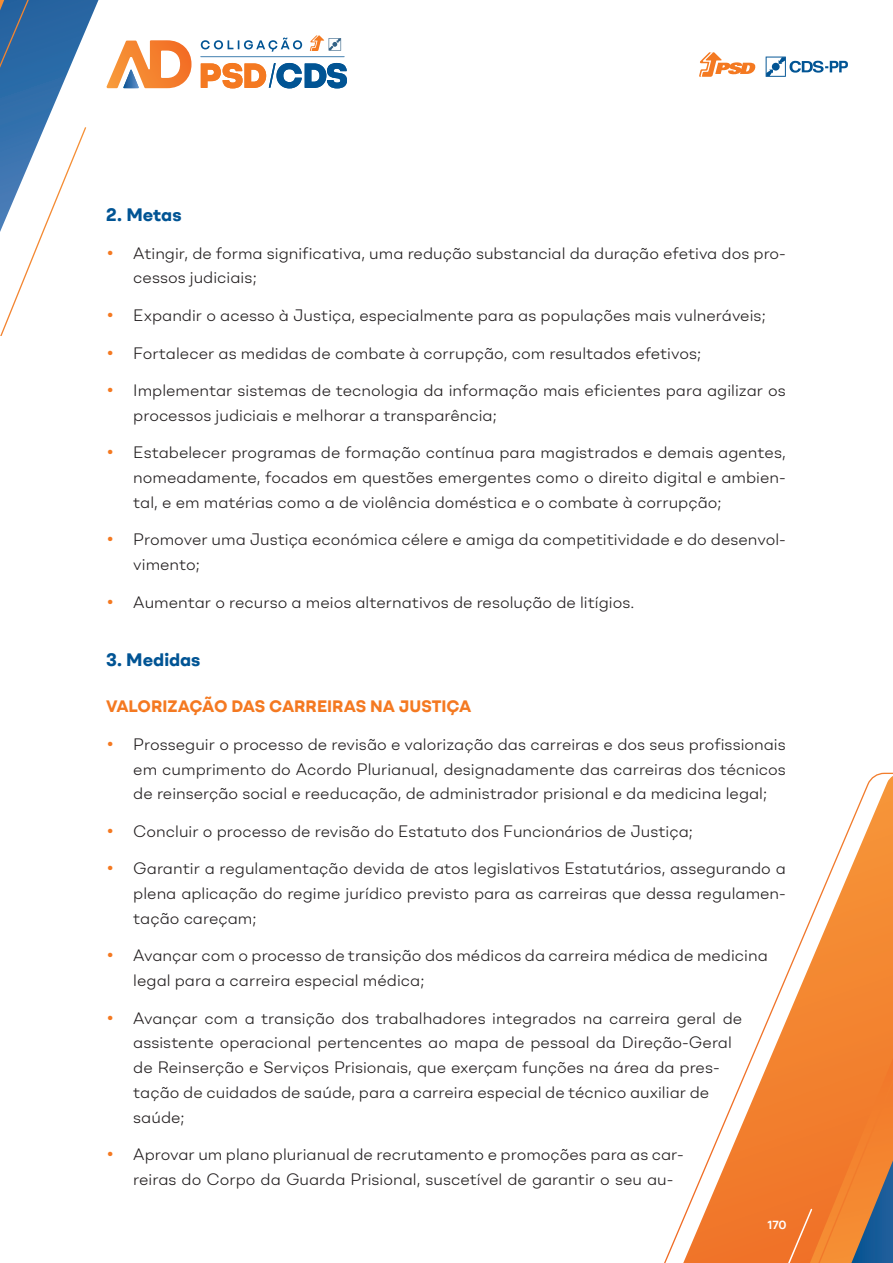
<style>
.page{position:relative;width:893px;height:1263px;background:#fff}
.page>*{position:absolute;margin:0;border:0;box-sizing:border-box;transform-origin:0 0}
.t1{font:700 18px "BR Omny";color:#015494}
.Topics{font:300 16.5px/24.8px "BR Omny";color:#231f20}
.t2{font:700 16.5px "BR Omny";color:#f47921}
.t3{font:600 12px "BR Omny";color:#fff}
.s1{color:#f47921}
</style>
<div class="page">
<svg style="left:699px;top:52px;width:57px;height:25px"></svg>
<svg style="left:766px;top:57px;width:82px;height:20px"></svg>
<svg style="left:0;top:0;width:149px;height:335px"></svg>
<svg style="left:707px;top:772px;width:186px;height:491px"></svg>
<svg style="left:664px;top:1162px;width:43px;height:101px"></svg>
<svg style="left:200px;top:35px;width:145px;height:22px"></svg>
<svg style="left:201px;top:63px;width:146px;height:25px"></svg>
<svg style="left:106px;top:40px;width:85px;height:48px"></svg>
<svg style="left:785px;top:1026px;width:108px;height:237px;background:#e27c35"></svg>
<p class="t1" style="left:106px;top:203px;width:77px">2. Metas</p>
<p class="Topics" style="left:133px;top:240px;width:654px;text-indent:-27px"><span class="s1">•</span> Atingir, de forma significativa, uma redução substancial da duração efetiva dos pro&shy;cessos judiciais;</p>
<p class="Topics" style="left:106px;top:303px;width:661px"><span class="s1">•</span> Expandir o acesso à Justiça, especialmente para as populações mais vulneráveis;</p>
<p class="Topics" style="left:106px;top:340px;width:597px"><span class="s1">•</span> Fortalecer as medidas de combate à corrupção, com resultados efetivos;</p>
<p class="Topics" style="left:133px;top:378px;width:654px;text-indent:-27px"><span class="s1">•</span> Implementar sistemas de tecnologia da informação mais eficientes para agilizar os processos judiciais e melhorar a transparência;</p>
<p class="Topics" style="left:133px;top:440px;width:654px;text-align:justify;text-indent:-27px"><span class="s1">•</span> Estabelecer programas de formação contínua para magistrados e demais agentes, nomeadamente, focados em questões emergentes como o direito digital e ambien&shy;tal, e em matérias como a de violência doméstica e o combate à corrupção;</p>
<p class="Topics" style="left:133px;top:527px;width:654px;text-indent:-27px"><span class="s1">•</span> Promover uma Justiça económica célere e amiga da competitividade e do desenvol&shy;vimento;</p>
<p class="Topics" style="left:106px;top:589px;width:530px"><span class="s1">•</span> Aumentar o recurso a meios alternativos de resolução de litígios.</p>
<p class="t1" style="left:106px;top:648px;width:96px">3. Medidas</p>
<p class="t2" style="left:106px;top:695px;width:367px">VALORIZAÇÃO DAS CARREIRAS NA JUSTIÇA</p>
<p class="Topics" style="left:133px;top:731px;width:654px;text-align:justify;text-indent:-27px"><span class="s1">•</span> Prosseguir o processo de revisão e valorização das carreiras e dos seus profissionais em cumprimento do Acordo Plurianual, designadamente das carreiras dos técnicos de reinserção social e reeducação, de administrador prisional e da medicina legal;</p>
<p class="Topics" style="left:106px;top:818px;width:588px"><span class="s1">•</span> Concluir o processo de revisão do Estatuto dos Funcionários de Justiça;</p>
<p class="Topics" style="left:133px;top:856px;width:654px;text-align:justify;text-indent:-27px"><span class="s1">•</span> Garantir a regulamentação devida de atos legislativos Estatutários, assegurando a plena aplicação do regime jurídico previsto para as carreiras que dessa regulamen&shy;tação careçam;</p>
<p class="Topics" style="left:133px;top:943px;width:636px;text-indent:-27px"><span class="s1">•</span> Avançar com o processo de transição dos médicos da carreira médica de medicina legal para a carreira especial médica;</p>
<p class="Topics" style="left:133px;top:1005px;width:610px;text-indent:-27px"><span class="s1">•</span> Avançar com a transição dos trabalhadores integrados na carreira geral de assistente operacional pertencentes ao mapa de pessoal da Direção-Geral de Reinserção e Serviços Prisionais, que exerçam funções na área da pres&shy;tação de cuidados de saúde, para a carreira especial de técnico auxiliar de saúde;</p>
<p class="Topics" style="left:133px;top:1142px;width:552px;text-indent:-27px"><span class="s1">•</span> Aprovar um plano plurianual de recrutamento e promoções para as car&shy;reiras do Corpo da Guarda Prisional, suscetível de garantir o seu au-</p>
<p class="t3" style="left:767px;top:1217px;width:21px">170</p>
</div>
